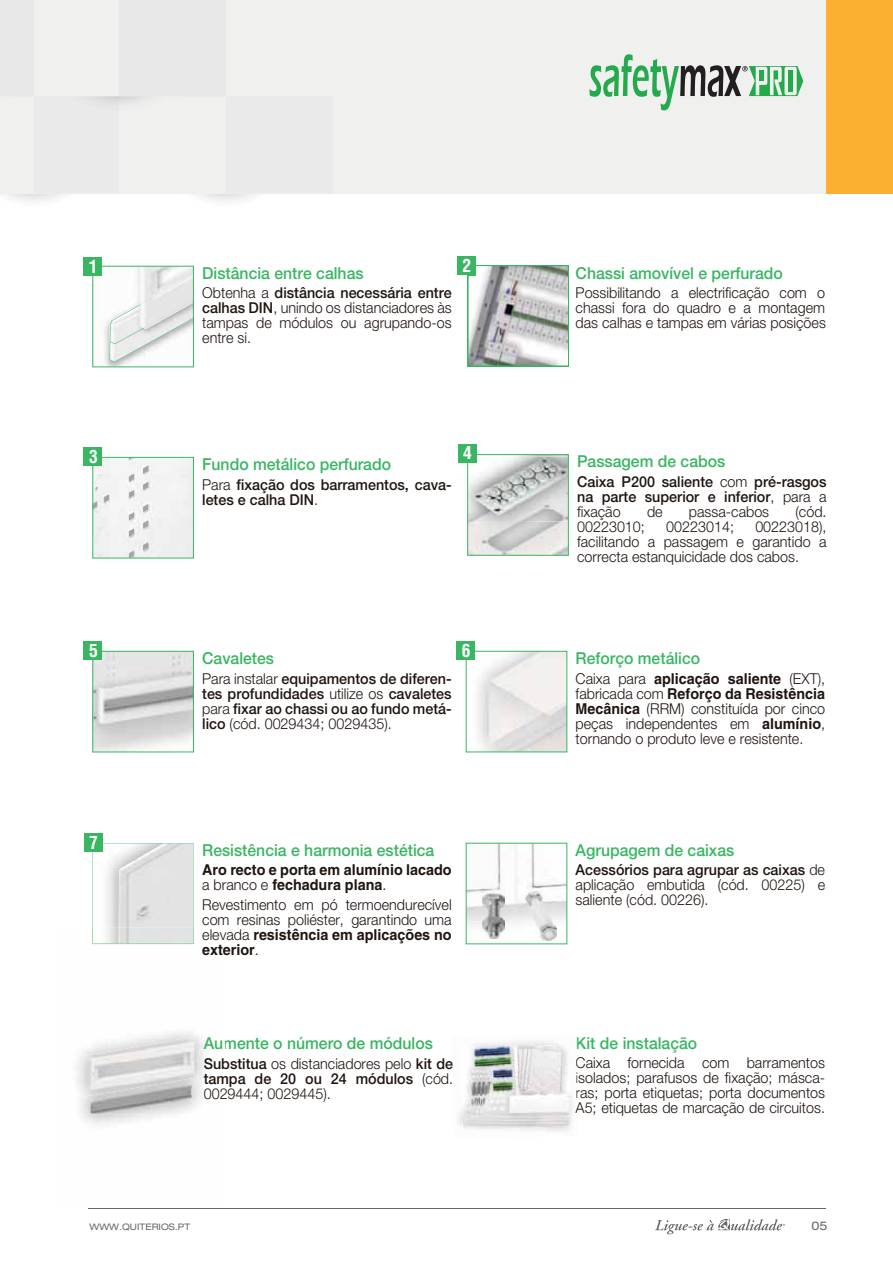
<style>
.page{position:relative;width:893px;height:1263px;background:#fff}
.page>*{position:absolute;margin:0;border:0;box-sizing:border-box;transform-origin:0 0}
.t1{font:700 condensed 17.55px "Helvetica LT Std";color:#fff}
.t2{font:500 16.5px "Helvetica Neue LT Std";color:#39b662;scale:.96 1}
.t3{font:300 15px/15px "Helvetica Neue LT Std";color:#1f1510;text-align:justify;scale:.96 1}
.t4{font:500 15px/15px "Helvetica Neue LT Std";color:#1f1510;text-align:justify;scale:.96 1}
.t5{font:700 15px/15px "Helvetica LT Std";color:#1f1510;scale:.96 1}
.t6{font:expanded 12px "Helvetica Neue LT Std";color:#65686b}
.t7{font:expanded 9px "Helvetica Neue LT Std";color:#65686b}
.s1{font-weight:500}
.s2{font-weight:300}
.s3{font-family:"Helvetica Neue LT Std";font-weight:300}
.s4{color:#3ab561}
.s5{font-weight:500;color:#1e1410}
.s6{font-weight:500;color:#1f1410}
.s7{font-family:"Helvetica LT Std";font-weight:700}
</style>
<div class="page">
<img style="left:467px;top:538px;width:101px;height:18px">
<img style="left:469px;top:523px;width:97px;height:15px">
<img style="left:469px;top:456px;width:97px;height:67px">
<img style="left:468px;top:922px;width:89px;height:19px">
<img style="left:468px;top:845px;width:97px;height:77px">
<img style="left:525px;top:891px;width:31px;height:49px">
<img style="left:482px;top:893px;width:23px;height:46px">
<div style="left:93px;top:266px;width:7px;height:101px;background:#fbfbfa"></div>
<img style="left:104px;top:268px;width:36px;height:97px">
<img style="left:109px;top:304px;width:1px;height:57px">
<img style="left:110px;top:305px;width:78px;height:57px">
<img style="left:110px;top:328px;width:34px;height:16px">
<img style="left:140px;top:268px;width:52px;height:7px">
<img style="left:144px;top:328px;width:48px;height:1px">
<img style="left:140px;top:275px;width:52px;height:53px">
<img style="left:143px;top:301px;width:49px;height:27px">
<img style="left:93px;top:653px;width:100px;height:100px">
<div style="left:83px;top:257px;width:19px;height:19px;background:#39b662"></div>
<div style="left:93px;top:266px;width:101px;height:101px;border:1px solid #39b662"></div>
<div style="left:95px;top:459px;width:97px;height:97px;background:#f3f3f3"></div>
<svg style="left:129px;top:474px;width:5px;height:8px"></svg>
<svg style="left:104px;top:494px;width:5px;height:9px"></svg>
<svg style="left:95px;top:501px;width:2px;height:8px"></svg>
<svg style="left:129px;top:490px;width:5px;height:8px"></svg>
<svg style="left:143px;top:465px;width:5px;height:9px"></svg>
<svg style="left:143px;top:482px;width:5px;height:8px"></svg>
<svg style="left:129px;top:550px;width:5px;height:6px"></svg>
<svg style="left:143px;top:542px;width:5px;height:9px"></svg>
<svg style="left:129px;top:512px;width:5px;height:9px"></svg>
<svg style="left:129px;top:528px;width:5px;height:9px"></svg>
<svg style="left:143px;top:504px;width:5px;height:8px"></svg>
<svg style="left:143px;top:520px;width:5px;height:9px"></svg>
<div style="left:93px;top:457px;width:101px;height:101px;border:1px solid #39b662"></div>
<div style="left:93px;top:651px;width:101px;height:101px;border:1px solid #39b662"></div>
<div style="left:466px;top:651px;width:101px;height:101px;border:1px solid #39b662"></div>
<svg style="left:103px;top:843px;width:91px;height:84px;background:#e1e3e2"></svg>
<div style="left:466px;top:843px;width:101px;height:101px;border:1px solid #39b662"></div>
<div style="left:467px;top:454px;width:101px;height:101px;border:1px solid #39b662"></div>
<img style="left:459px;top:1042px;width:113px;height:89px">
<div style="left:457px;top:256px;width:19px;height:19px;background:#39b662"></div>
<div style="left:458px;top:444px;width:19px;height:19px;background:#39b662"></div>
<div style="left:83px;top:447px;width:19px;height:19px;background:#39b662"></div>
<div style="left:456px;top:641px;width:19px;height:19px;background:#39b662"></div>
<div style="left:83px;top:641px;width:19px;height:19px;background:#39b662"></div>
<div style="left:84px;top:833px;width:19px;height:19px;background:#39b662"></div>
<svg style="left:467px;top:265px;width:102px;height:102px"></svg>
<hr style="left:89px;top:1208px;width:737px;height:1px;background:#65686b">
<svg style="left:655px;top:1218px;width:130px;height:16px"></svg>
<div style="left:0;top:0;width:893px;height:194px;background:#f0f1ef"></div>
<div style="left:826px;top:0;width:67px;height:193px;background:#fcb033"></div>
<svg style="left:81px;top:96px;width:67px;height:13px"></svg>
<svg style="left:589px;top:54px;width:214px;height:56px"></svg>
<div style="left:788px;top:70px;width:5px;height:22px;background:#24a94c"></div>
<div style="left:759px;top:70px;width:5px;height:11px;background:#24a94c"></div>
<img style="left:93px;top:927px;width:101px;height:17px">
<svg style="left:204px;top:1062px;width:5px;height:7px"></svg>
<img style="left:90px;top:1097px;width:102px;height:17px">
<img style="left:82px;top:1036px;width:119px;height:26px">
<img style="left:81px;top:1062px;width:118px;height:35px">
<img style="left:90px;top:1085px;width:63px;height:11px">
<p class="t1" style="left:89px;top:256px;width:10px">1</p>
<p class="t2" style="left:202px;top:267px;width:170px">Distância entre calhas</p>
<p class="t3" style="left:202px;top:287px;width:261px">Obtenha a <span class="s1">distância necessária entre calhas DIN</span>, unindo os distanciadores às tampas de módulos ou agrupando-os entre si.</p>
<p class="t1" style="left:462px;top:255px;width:10px">2</p>
<p class="t1" style="left:89px;top:447px;width:10px">3</p>
<p class="t1" style="left:463px;top:443px;width:10px">4</p>
<p class="t2" style="left:202px;top:458px;width:198px">Fundo metálico perfurado</p>
<p class="t4" style="left:202px;top:478px;width:261px"><span class="s2">Para</span> fixação dos barramentos, cava&shy;letes e calha DIN<span class="s2">.</span></p>
<p class="t1" style="left:89px;top:640px;width:10px">5</p>
<p class="t1" style="left:462px;top:640px;width:10px">6</p>
<p class="t2" style="left:202px;top:652px;width:76px">Cavaletes</p>
<p class="t4" style="left:202px;top:672px;width:261px"><span class="s2">Para instalar</span> equipamentos de diferen&shy;tes profundidades <span class="s2">utilize os</span> cavaletes <span class="s2">para</span> fixar ao chassi ou ao fundo metá&shy;lico <span class="s2">(cód. 0029434; 0029435).</span></p>
<p class="t1" style="left:89px;top:832px;width:10px">7</p>
<p class="t2" style="left:202px;top:844px;width:243px">Resistência e harmonia estética</p>
<p class="t5" style="left:202px;top:864px;width:261px">Aro recto e porta em alumínio lacado <span class="s3">a branco e</span> fechadura plana<span class="s3">.</span></p>
<p class="t3" style="left:202px;top:898px;width:261px">Revestimento em pó termoendurecível com resinas poliéster, garantindo uma</p>
<p class="t5" style="left:202px;top:928px;width:261px"><span class="s3">elevada</span> resistência em aplicações no exterior<span class="s3">.</span></p>
<p class="t2" style="left:204px;top:1038px;width:240px"><span class="s4">Au</span>mente o número de módulos</p>
<p class="t3" style="left:204px;top:1057px;width:261px"><span class="s5">Su</span><span class="s1">bstitua</span> os distanciadores pelo <span class="s1">kit de </span><span class="s6">ta</span><span class="s1">mpa de 20 ou 24 módulos</span> (cód.<br>0029444; 0029445).</p>
<p class="t2" style="left:576px;top:267px;width:217px">Chassi amovível e perfurado</p>
<p class="t3" style="left:576px;top:287px;width:262px">Possibilitando a electrificação com o chassi fora do quadro e a montagem das calhas e tampas em várias posições</p>
<p class="t2" style="left:577px;top:456px;width:156px">Passagem de cabos</p>
<p class="t4" style="left:577px;top:475px;width:261px">Caixa P200 saliente <span class="s2">com</span> pré-rasgos na parte superior e inferior<span class="s2">, para a fixação</span></p>
<p class="t3" style="left:647px;top:505px;width:18px">de</p>
<p class="t3" style="left:689px;top:505px;width:85px">passa-cabos</p>
<p class="t3" style="left:795px;top:505px;width:34px">(cód.</p>
<p class="t3" style="left:577px;top:520px;width:261px;text-indent:178px">00223018), facilitando a passagem e garantido a correcta estanquicidade dos cabos.</p>
<p class="t3" style="left:577px;top:520px;width:72px">00223010;</p>
<p class="t3" style="left:666px;top:520px;width:72px">00223014;</p>
<p class="t2" style="left:576px;top:652px;width:131px">Reforço metálico</p>
<p class="t5" style="left:576px;top:672px;width:261px"><span class="s3">Caixa para</span> aplicação saliente <span class="s3">(EXT), fabricada com</span> Reforço da Resistência</p>
<p class="t3" style="left:576px;top:702px;width:261px"><span class="s7">Mecânica</span> (RRM) constituída por cinco peças independentes em <span class="s7">alumínio</span>, tornando o produto leve e resistente.</p>
<p class="t2" style="left:576px;top:844px;width:167px">Agrupagem de caixas</p>
<p class="t3" style="left:576px;top:864px;width:261px"><span class="s1">Acessórios para agrupar as caixas</span> de aplicação embutida (cód. 00225) e saliente (cód. 00226).</p>
<p class="t2" style="left:576px;top:1037px;width:128px">Kit de instalação</p>
<p class="t3" style="left:576px;top:1057px;width:261px">Caixa fornecida com barramentos isolados; parafusos de fixação; másca&shy;ras; porta etiquetas; porta documentos A5; etiquetas de marcação de circuitos.</p>
<p class="t7" style="left:90px;top:1222px;width:102px">WWW.QUITERIOS.PT</p>
<p class="t6" style="left:811px;top:1219px;width:18px">05</p>
</div>
